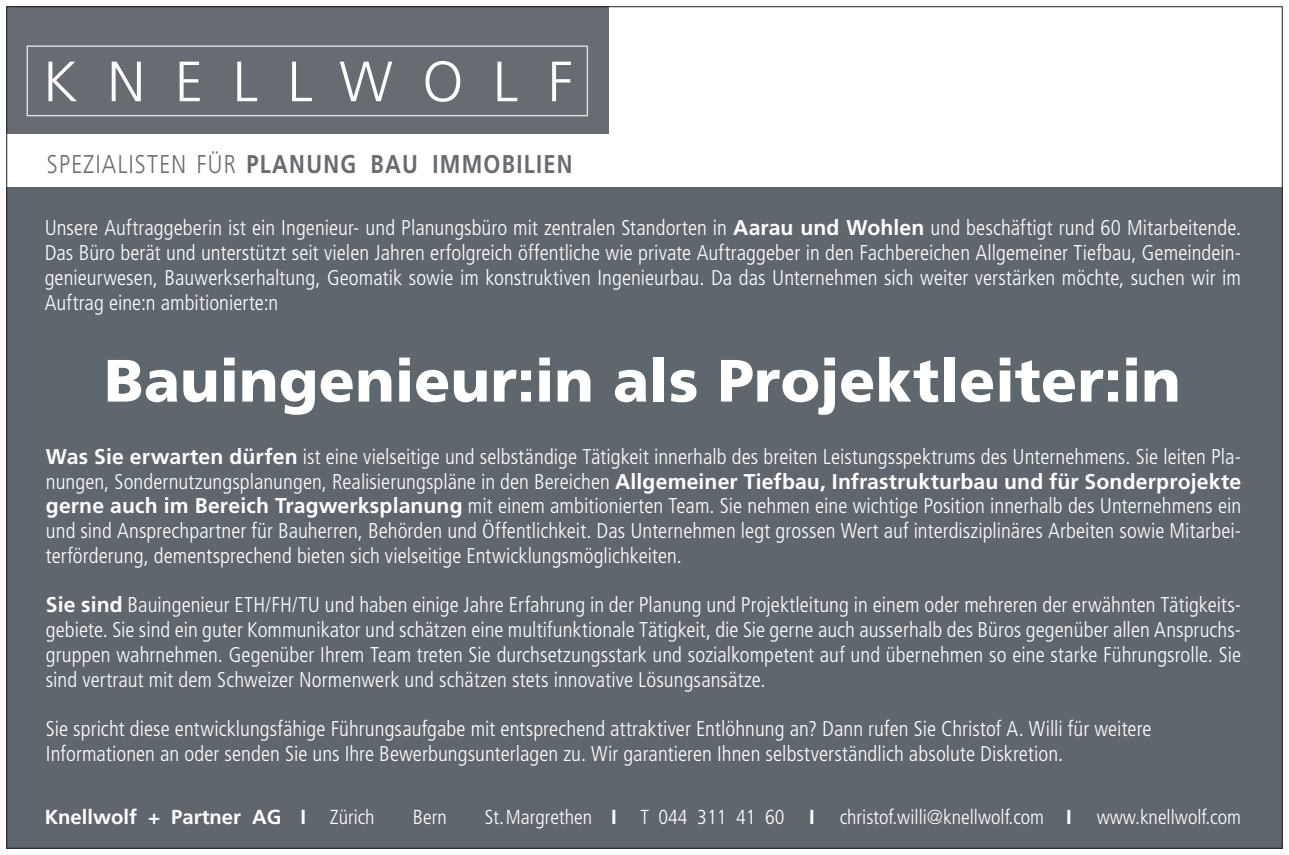
<style>
.page{position:relative;width:1289px;height:855px;background:#fff}
.page>*{position:absolute;margin:0;border:0;box-sizing:border-box;transform-origin:0 0}
.t1{font:900 59.62px "Frutiger";color:#fff}
.t2{font:300 56.7px "Frutiger";letter-spacing:.52em;color:#fff}
.t3{font:700 25.65px "Frutiger";letter-spacing:.06em;color:#676c72;scale:.85 1}
.t4{font:300 condensed 21.38px/24.8px "Frutiger";letter-spacing:.005em;color:#fff;text-align:justify}
.t5{font:300 condensed 20.25px "Frutiger";color:#fff}
.t6{font:700 20.25px "Frutiger";color:#fff}
.s1{font-weight:300}
.s2{font-weight:700;font-stretch:normal}
.s3{font-weight:300;font-stretch:condensed}
</style>
<div class="page">
<div style="left:6px;top:187px;width:1276px;height:661px;background:#5f676e"></div>
<div style="left:7px;top:7px;width:602px;height:127px;background:#676c72"></div>
<svg style="left:26px;top:45px;width:563px;height:72px"></svg>
<h2 class="t2" style="left:43px;top:50px;width:531px">KNELLWOLF</h2>
<p class="t3" style="left:47px;top:149px;width:620px"><span class="s1">SPEZIALISTEN FÜR</span> PLANUNG BAU IMMOBILIEN</p>
<p class="t4" style="left:45px;top:216px;width:1197px">Unsere Auftraggeberin ist ein Ingenieur- und Planungsbüro mit zentralen Standorten in <span class="s2">Aarau und Wohlen</span> und beschäftigt rund 60 Mitarbeitende.<br>Das Büro berät und unterstützt seit vielen Jahren erfolgreich öffentliche wie private Auftraggeber in den Fachbereichen Allgemeiner Tiefbau, Gemeindein&shy;genieurwesen, Bauwerkserhaltung, Geomatik sowie im konstruktiven Ingenieurbau. Da das Unternehmen sich weiter verstärken möchte, suchen wir im Auftrag eine:n ambitionierte:n</p>
<h1 class="t1" style="left:104px;top:345px;width:1077px">Bauingenieur:in als Projektleiter:in</h1>
<p class="t4" style="left:46px;top:444px;width:1196px"><span class="s2">Was Sie erwarten dürfen</span> ist eine vielseitige und selbständige Tätigkeit innerhalb des breiten Leistungsspektrums des Unternehmens. Sie leiten Pla&shy;nungen, Sondernutzungsplanungen, Realisierungspläne in den Bereichen <span class="s2">Allgemeiner Tiefbau, Infrastrukturbau und für Sonderprojekte gerne auch im Bereich Tragwerksplanung</span> mit einem ambitionierten Team. Sie nehmen eine wichtige Position innerhalb des Unternehmens ein und sind Ansprechpartner für Bauherren, Behörden und Öffentlichkeit. Das Unternehmen legt grossen Wert auf interdisziplinäres Arbeiten sowie Mitarbei&shy;terförderung, dementsprechend bieten sich vielseitige Entwicklungsmöglichkeiten.</p>
<p class="t4" style="left:46px;top:593px;width:1196px"><span class="s2">Sie sind</span> Bauingenieur ETH/FH/TU und haben einige Jahre Erfahrung in der Planung und Projektleitung in einem oder mehreren der erwähnten Tätigkeits&shy;gebiete. Sie sind ein guter Kommunikator und schätzen eine multifunktionale Tätigkeit, die Sie gerne auch ausserhalb des Büros gegenüber allen Anspruchs&shy;gruppen wahrnehmen. Gegenüber Ihrem Team treten Sie durchsetzungsstark und sozialkompetent auf und übernehmen so eine starke Führungsrolle. Sie sind vertraut mit dem Schweizer Normenwerk und schätzen stets innovative Lösungsansätze.</p>
<p class="t4" style="left:46px;top:716px;width:1107px">Sie spricht diese entwicklungsfähige Führungsaufgabe mit entsprechend attraktiver Entlöhnung an? Dann rufen Sie Christof A. Willi für weitere<br>Informationen an oder senden Sie uns Ihre Bewerbungsunterlagen zu. Wir garantieren Ihnen selbstverständlich absolute Diskretion.</p>
<p class="t6" style="left:45px;top:804px;width:331px">Knellwolf + Partner AG I <span class="s3">Zürich</span></p>
<p class="t5" style="left:413px;top:805px;width:35px">Bern</p>
<p class="t5" style="left:485px;top:805px;width:757px">St.Margrethen <span class="s2">I</span> T 044 311 41 60 <span class="s2">I</span> christof.willi@knellwolf.com <span class="s2">I</span> www.knellwolf.com</p>
</div>
